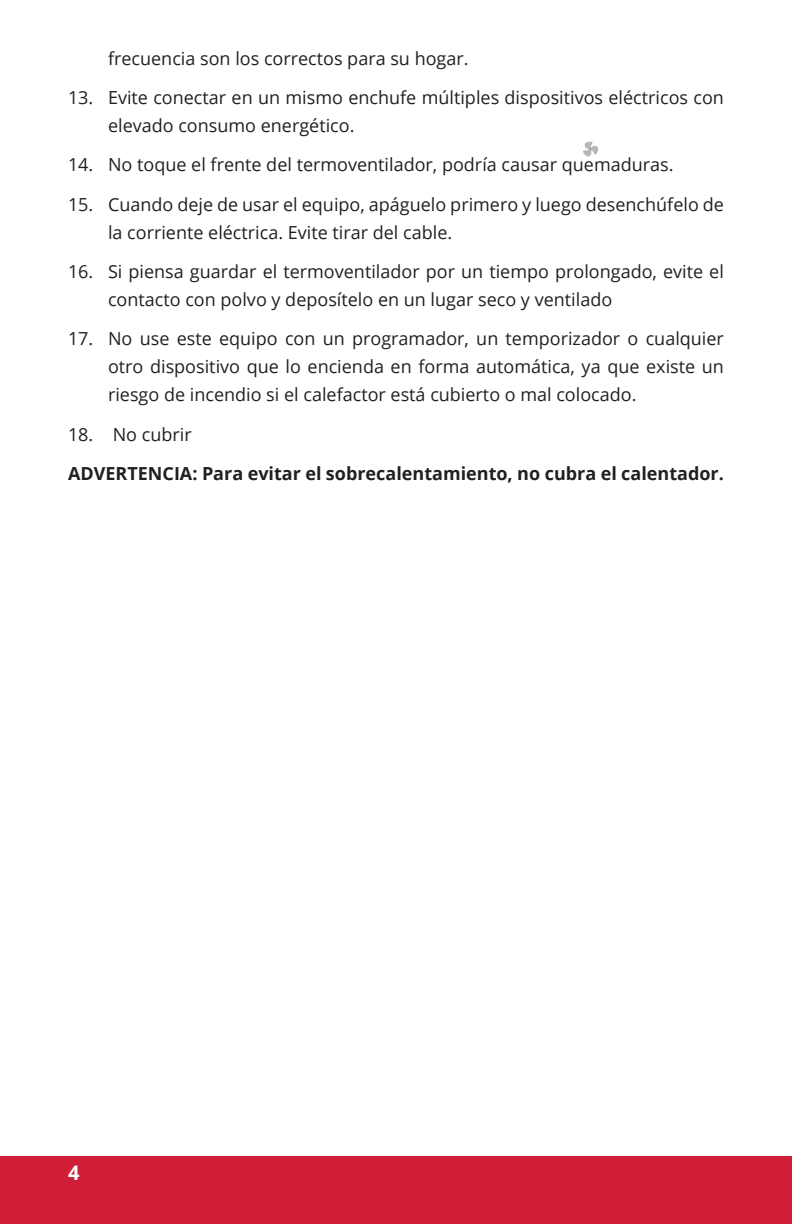
<style>
.page{position:relative;width:792px;height:1224px;background:#fff}
.page>*{position:absolute;margin:0;border:0;box-sizing:border-box;transform-origin:0 0}
.t1{font:700 20px "Open Sans";color:#fff}
.t2{font:18px/28px "Open Sans";color:#231f20}
.t3{font:700 18px "Open Sans";color:#231f20}
</style>
<div class="page">
<div style="left:0;top:1156px;width:792px;height:68px;background:#d01e39"></div>
<svg style="left:583px;top:141px;width:16px;height:16px"></svg>
<p class="t2" style="left:108px;top:44px;width:362px">frecuencia son los correctos para su hogar.</p>
<p class="t2" style="left:108px;top:83px;width:617px;text-indent:-40px">13. Evite conectar en un mismo enchufe múltiples dispositivos eléctricos con elevado consumo energético.</p>
<p class="t2" style="left:68px;top:150px;width:607px">14. No toque el frente del termoventilador, podría causar quemaduras.</p>
<p class="t2" style="left:108px;top:190px;width:617px;text-indent:-40px">15. Cuando deje de usar el equipo, apáguelo primero y luego desenchúfelo de la corriente eléctrica. Evite tirar del cable.</p>
<p class="t2" style="left:108px;top:257px;width:617px;text-indent:-40px">16. Si piensa guardar el termoventilador por un tiempo prolongado, evite el contacto con polvo y deposítelo en un lugar seco y ventilado</p>
<p class="t2" style="left:108px;top:324px;width:617px;text-align:justify;text-indent:-40px">17. No use este equipo con un programador, un temporizador o cualquier otro dispositivo que lo encienda en forma automática, ya que existe un riesgo de incendio si el calefactor está cubierto o mal colocado.</p>
<p class="t2" style="left:68px;top:420px;width:125px">18. No cubrir</p>
<p class="t3" style="left:68px;top:461px;width:657px">ADVERTENCIA: Para evitar el sobrecalentamiento, no cubra el calentador.</p>
<p class="t1" style="left:68px;top:1159px;width:13px">4</p>
</div>
